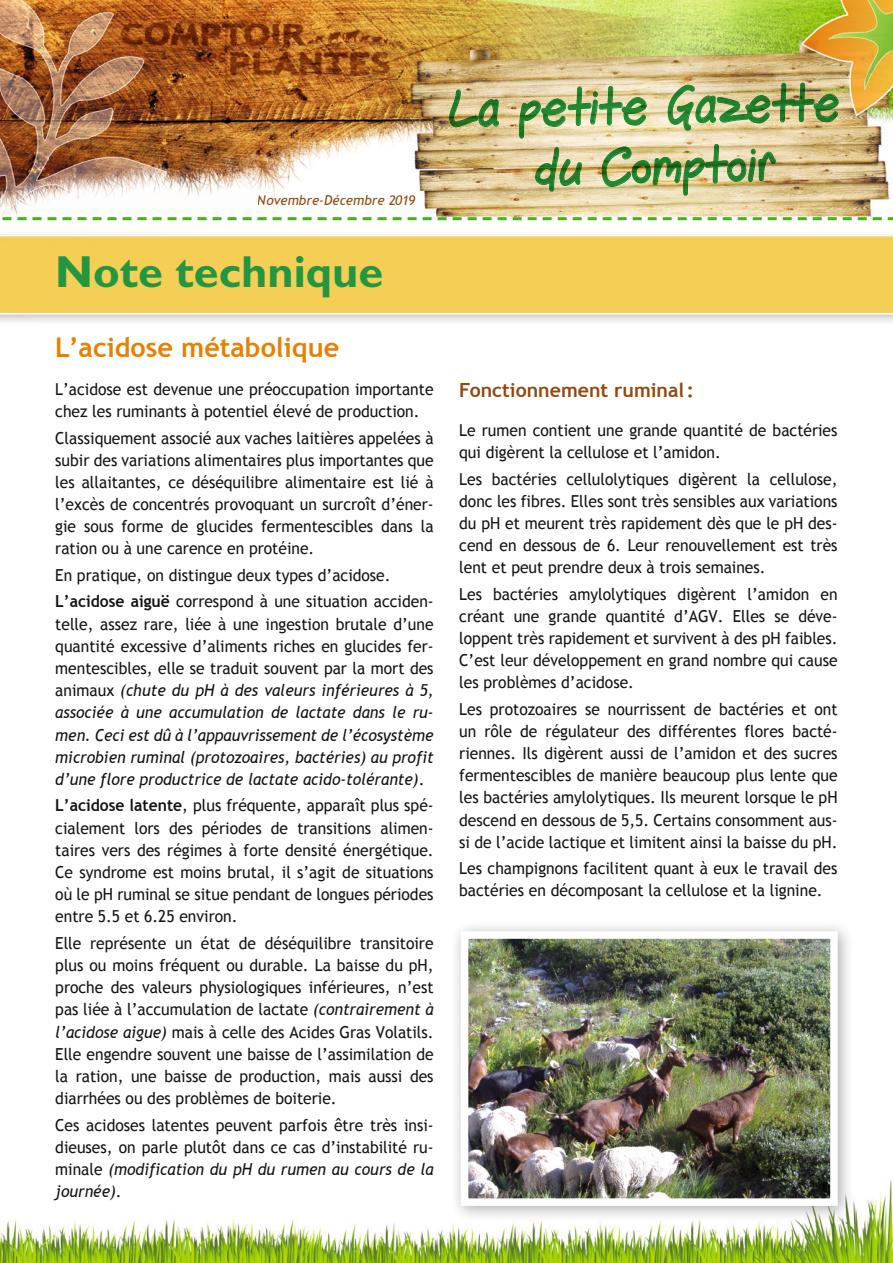
<style>
.page{position:relative;width:893px;height:1263px;background:#fff}
.page>*{position:absolute;margin:0;border:0;box-sizing:border-box;transform-origin:0 0}
.t1{font:54px/60px "Gemelli";color:#229641;text-align:center;scale:.82 1}
.t2{font:700 45px "Gill Sans Std";color:#229641}
.t3{font:700 27px "Trebuchet MS";color:#e98000}
.t4{font:700 19.5px "Trebuchet MS";color:#93490d}
.t5{font:16.5px/22.2px "Trebuchet MS";color:#131413;text-align:justify;scale:.95 1}
.t6{font:italic 16.5px/22.2px "Trebuchet MS";color:#131413;text-align:justify;scale:.95 1}
.t7{font:italic 13.5px "Trebuchet MS";color:#93490d}
.s1{font-weight:700}
.s2{font-style:normal}
.s3{font-style:italic}
</style>
<div class="page">
<img style="left:0;top:0;width:893px;height:1263px">
<div style="left:0;top:230px;width:893px;height:96px;background:#131413;opacity:.35"></div>
<div style="left:0;top:235px;width:893px;height:79px;background:#f5cf55"></div>
<img style="left:0;top:66px;width:893px;height:162px">
<div style="left:449px;top:920px;width:406px;height:303px;background:#131413;opacity:.35"></div>
<img style="left:470px;top:940px;width:359px;height:257px">
<div style="left:461px;top:931px;width:377px;height:275px;border:8px solid #fff"></div>
<p class="t7" style="left:258px;top:192px;width:159px">Novembre-Décembre 2019</p>
<h1 class="t1" style="left:449px;top:80px;width:482px;rotate:-1deg">La petite Gazette du Comptoir</h1>
<h2 class="t2" style="left:55px;top:245px;width:329px">Note technique</h2>
<h3 class="t3" style="left:55px;top:330px;width:285px">L’acidose métabolique</h3>
<p class="t5" style="left:55px;top:378px;width:400px">L’acidose est devenue une préoccupation importante chez les ruminants à potentiel élevé de production.</p>
<p class="t5" style="left:55px;top:427px;width:400px">Classiquement associé aux vaches laitières appelées à subir des variations alimentaires plus importantes que les allaitantes, ce déséquilibre alimentaire est lié à l’excès de concentrés provoquant un surcroît d’éner&shy;gie sous forme de glucides fermentescibles dans la ration ou à une carence en protéine.</p>
<p class="t5" style="left:55px;top:562px;width:400px;line-height:26.4px">En pratique, on distingue deux types d’acidose.<br><span class="s1">L’acidose aiguë</span> correspond à une situation acciden-</p>
<p class="t6" style="left:55px;top:613px;width:400px"><span class="s2">telle, assez rare, liée à une ingestion brutale d’une quantité excessive d’aliments riches en glucides fer&shy;mentescibles, elle se traduit souvent par la mort des animaux</span> (chute du pH à des valeurs inférieures à 5, associée à une accumulation de lactate dans le ru&shy;men. Ceci est dû à l’appauvrissement de l’écosystème microbien ruminal (protozoaires, bactéries) au profit d’une flore productrice de lactate acido-tolérante)<span class="s2">.</span></p>
<p class="t5" style="left:55px;top:795px;width:400px"><span class="s1">L’acidose latente</span>, plus fréquente, apparaît plus spé&shy;cialement lors des périodes de transitions alimen&shy;taires vers des régimes à forte densité énergétique.<br>Ce syndrome est moins brutal, il s’agit de situations où le pH ruminal se situe pendant de longues périodes entre 5.5 et 6.25 environ.</p>
<p class="t5" style="left:55px;top:932px;width:400px">Elle représente un état de déséquilibre transitoire plus ou moins fréquent ou durable. La baisse du pH, proche des valeurs physiologiques inférieures, n’est pas liée à l’accumulation de lactate <span class="s3">(contrairement à l’acidose aigue)</span> mais à celle des Acides Gras Volatils.<br>Elle engendre souvent une baisse de l’assimilation de la ration, une baisse de production, mais aussi des diarrhées ou des problèmes de boiterie.</p>
<p class="t5" style="left:55px;top:1114px;width:400px">Ces acidoses latentes peuvent parfois être très insi&shy;dieuses, on parle plutôt dans ce cas d’instabilité ru&shy;minale <span class="s3">(modification du pH du rumen au cours de la journée)</span>.</p>
<p class="t4" style="left:459px;top:378px;width:236px">Fonctionnement ruminal:</p>
<p class="t5" style="left:459px;top:419px;width:400px">Le rumen contient une grande quantité de bactéries qui digèrent la cellulose et l’amidon.</p>
<p class="t5" style="left:459px;top:468px;width:400px">Les bactéries cellulolytiques digèrent la cellulose, donc les fibres. Elles sont très sensibles aux variations du pH et meurent très rapidement dès que le pH des&shy;cend en dessous de 6. Leur renouvellement est très lent et peut prendre deux à trois semaines.</p>
<p class="t5" style="left:459px;top:583px;width:400px">Les bactéries amylolytiques digèrent l’amidon en créant une grande quantité d’AGV. Elles se déve&shy;loppent très rapidement et survivent à des pH faibles.<br>C’est leur développement en grand nombre qui cause les problèmes d’acidose.</p>
<p class="t5" style="left:459px;top:698px;width:400px">Les protozoaires se nourrissent de bactéries et ont un rôle de régulateur des différentes flores bacté&shy;riennes. Ils digèrent aussi de l’amidon et des sucres fermentescibles de manière beaucoup plus lente que les bactéries amylolytiques. Ils meurent lorsque le pH descend en dessous de 5,5. Certains consomment aus&shy;si de l’acide lactique et limitent ainsi la baisse du pH.</p>
<p class="t5" style="left:459px;top:857px;width:400px">Les champignons facilitent quant à eux le travail des bactéries en décomposant la cellulose et la lignine.</p>
</div>
